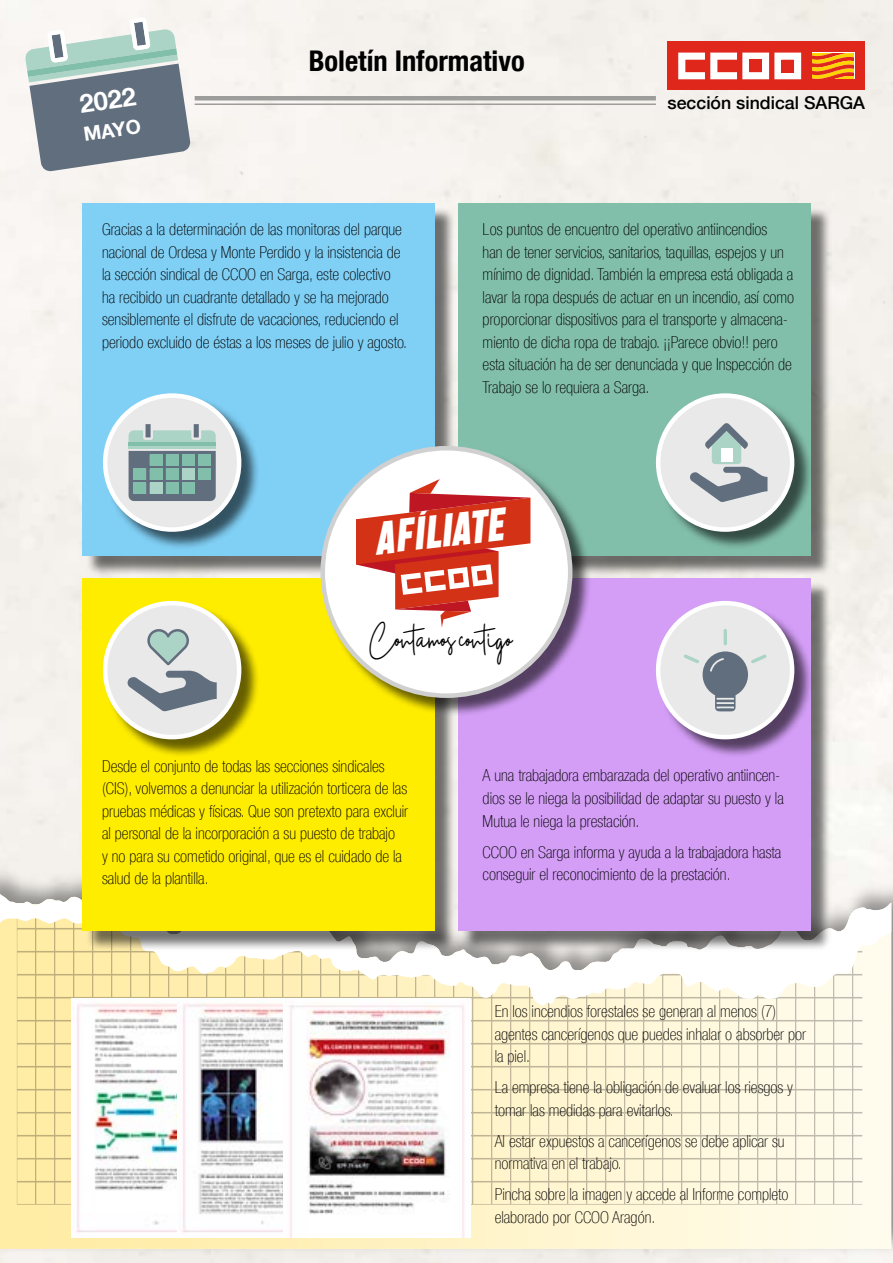
<style>
.page{position:relative;width:893px;height:1263px;background:#fff}
.page>*{position:absolute;margin:0;border:0;box-sizing:border-box;transform-origin:0 0}
.t1{font:italic 800 43.65px "Heading Pro";color:#fff}
.t2{font:36px "Rochestar Demo";color:#000}
.t3{font:700 condensed 28.5px "Helvetica Neue LT Com";color:#000}
.t4{font:700 25.5px "Helvetica Neue LT Com";color:#fff}
.t5{font:700 19.5px "Helvetica Neue LT Com";color:#fff}
.t6{font:500 17.7px "Helvetica Neue LT Com";color:#000}
.t7{font:100 condensed 16.5px/22.5px "Helvetica Neue LT Com";color:#000}
.s1{font-size:43.5px}
</style>
<div class="page">
<div style="left:0;top:0;width:893px;height:846px;background:#f5f2ed"></div>
<img style="left:0;top:846px;width:893px;height:417px">
<svg style="left:0;top:1007px;width:891px;height:242px;background:#fef5d0"></svg>
<svg style="left:17px;top:1007px;width:845px;height:198px;background:#f6eecd"></svg>
<svg style="left:0;top:891px;width:891px;height:116px"></svg>
<div style="left:86px;top:207px;width:369px;height:369px;background:#000;opacity:.55"></div>
<div style="left:82px;top:203px;width:353px;height:353px;background:#80cff5"></div>
<div style="left:462px;top:207px;width:369px;height:369px;background:#000;opacity:.55"></div>
<div style="left:458px;top:203px;width:353px;height:353px;background:#82bfab"></div>
<div style="left:86px;top:582px;width:369px;height:369px;background:#000;opacity:.55"></div>
<div style="left:82px;top:578px;width:353px;height:353px;background:#ffed00"></div>
<div style="left:462px;top:582px;width:369px;height:369px;background:#000;opacity:.55"></div>
<div style="left:458px;top:578px;width:353px;height:353px;background:#d49ef7"></div>
<div style="left:106px;top:395px;width:154px;height:155px;background:#000;opacity:.6"></div>
<div style="left:105px;top:396px;width:134px;height:133px;background:#e9e9e9;border-radius:50%"></div>
<div style="left:103px;top:393px;width:138px;height:139px;border:4px solid #fff;border-radius:50%"></div>
<svg style="left:129px;top:451px;width:87px;height:50px;background:#667682"></svg>
<hr style="left:129px;top:446px;width:87px;height:3px;background:#abd4c7">
<hr style="left:129px;top:442px;width:87px;height:4px;background:#82bfab">
<svg style="left:129px;top:424px;width:87px;height:18px"></svg>
<div style="left:150px;top:454px;width:12px;height:12px;background:#82bfab"></div>
<div style="left:166px;top:454px;width:12px;height:12px;background:#82bfab"></div>
<div style="left:182px;top:454px;width:13px;height:12px;background:#82bfab"></div>
<div style="left:198px;top:454px;width:13px;height:12px;background:#82bfab"></div>
<div style="left:134px;top:469px;width:12px;height:11px;background:#82bfab"></div>
<div style="left:150px;top:469px;width:12px;height:11px;background:#82bfab"></div>
<div style="left:166px;top:469px;width:12px;height:11px;background:#82bfab"></div>
<div style="left:182px;top:469px;width:13px;height:11px;background:#abd4c7"></div>
<div style="left:198px;top:469px;width:13px;height:11px;background:#82bfab"></div>
<div style="left:134px;top:483px;width:12px;height:11px;background:#82bfab"></div>
<div style="left:150px;top:483px;width:12px;height:11px;background:#abd4c7"></div>
<div style="left:166px;top:483px;width:12px;height:11px;background:#82bfab"></div>
<div style="left:182px;top:483px;width:13px;height:11px;background:#82bfab"></div>
<div style="left:659px;top:395px;width:154px;height:155px;background:#000;opacity:.6"></div>
<div style="left:658px;top:396px;width:134px;height:133px;background:#e9e9e9;border-radius:50%"></div>
<div style="left:656px;top:393px;width:138px;height:139px;border:4px solid #fff;border-radius:50%"></div>
<svg style="left:690px;top:423px;width:77px;height:79px"></svg>
<div style="left:721px;top:448px;width:11px;height:14px;background:#fff"></div>
<div style="left:106px;top:603px;width:154px;height:155px;background:#000;opacity:.6"></div>
<div style="left:105px;top:603px;width:134px;height:134px;background:#e9e9e9;border-radius:50%"></div>
<div style="left:103px;top:601px;width:138px;height:138px;border:4px solid #fff;border-radius:50%"></div>
<svg style="left:147px;top:629px;width:42px;height:36px"></svg>
<svg style="left:128px;top:671px;width:89px;height:40px"></svg>
<div style="left:659px;top:603px;width:154px;height:155px;background:#000;opacity:.6"></div>
<div style="left:658px;top:603px;width:134px;height:134px;background:#e9e9e9;border-radius:50%"></div>
<div style="left:656px;top:601px;width:138px;height:138px;border:4px solid #fff;border-radius:50%"></div>
<hr style="left:724px;top:629px;width:3px;height:16px;background:#abd4c7;border-radius:2px">
<svg style="left:684px;top:651px;width:83px;height:60px"></svg>
<div style="left:323px;top:448px;width:269px;height:269px;background:#000;opacity:.6"></div>
<div style="left:323px;top:448px;width:247px;height:248px;background:#fff;border-radius:50%"></div>
<svg style="left:356px;top:479px;width:174px;height:149px"></svg>
<div style="left:667px;top:42px;width:198px;height:48px;background:#df271c"></div>
<svg style="left:678px;top:53px;width:123px;height:26px"></svg>
<svg style="left:812px;top:53px;width:43px;height:26px"></svg>
<svg style="left:813px;top:54px;width:41px;height:24px"></svg>
<div style="left:749px;top:60px;width:13px;height:12px;background:#df271c"></div>
<div style="left:781px;top:60px;width:13px;height:12px;background:#df271c"></div>
<svg style="left:25px;top:17px;width:165px;height:154px"></svg>
<hr style="left:195px;top:96px;width:461px;height:4px;background:#9d9d9c">
<hr style="left:195px;top:103px;width:461px;height:2px;background:#9d9d9c">
<img style="left:72px;top:998px;width:105px;height:239px">
<img style="left:177px;top:998px;width:106px;height:239px">
<img style="left:283px;top:998px;width:188px;height:239px">
<h3 class="t3" style="left:309px;top:44px;width:218px">Boletín Informativo</h3>
<h3 class="t4" style="left:77px;top:88px;width:58px;rotate:-9deg">2022</h3>
<p class="t6" style="left:667px;top:92px;width:199px">sección sindical SARGA</p>
<p class="t5" style="left:82px;top:122px;width:59px;rotate:-8deg">MAYO</p>
<p class="t7" style="left:102px;top:218px;width:307px">Gracias a la determinación de las monitoras del parque nacional de Ordesa y Monte Perdido y la insistencia de la sección sindical de CCOO en Sarga, este colectivo ha recibido un cuadrante detallado y se ha mejorado sensiblemente el disfrute de vacaciones, reduciendo el periodo excluido de éstas a los meses de julio y agosto.</p>
<p class="t7" style="left:483px;top:218px;width:313px">Los puntos de encuentro del operativo antiincendios<br>han de tener servicios, sanitarios, taquillas, espejos y un mínimo de dignidad. También la empresa está obligada a lavar la ropa después de actuar en un incendio, así como proporcionar dispositivos para el transporte y almacena&shy;miento de dicha ropa de trabajo. ¡¡Parece obvio!! pero esta situación ha de ser denunciada y que Inspección de Trabajo se lo requiera a Sarga.</p>
<h1 class="t1" style="left:371px;top:511px;width:131px;rotate:-7deg">AFÍLIA<span class="s1">TE</span></h1>
<h2 class="t2" style="left:370px;top:613px;width:144px">Contamos contigo</h2>
<p class="t7" style="left:102px;top:755px;width:308px">Desde el conjunto de todas las secciones sindicales (CIS), volvemos a denunciar la utilización torticera de las pruebas médicas y físicas. Que son pretexto para excluir al personal de la incorporación a su puesto de trabajo<br>y no para su cometido original, que es el cuidado de la salud de la plantilla.</p>
<p class="t7" style="left:483px;top:764px;width:303px">A una trabajadora embarazada del operativo antiincen&shy;dios se le niega la posibilidad de adaptar su puesto y la<br>Mutua le niega la prestación.</p>
<p class="t7" style="left:483px;top:840px;width:300px">CCOO en Sarga informa y ayuda a la trabajadora hasta conseguir el reconocimiento de la prestación.</p>
<p class="t7" style="left:495px;top:1000px;width:313px">En los incendios forestales se generan al menos (7) agentes cancerígenos que puedes inhalar o absorber por la piel.</p>
<p class="t7" style="left:495px;top:1076px;width:300px">La empresa tiene la obligación de evaluar los riesgos y tomar las medidas para evitarlos.</p>
<p class="t7" style="left:495px;top:1129px;width:291px">Al estar expuestos a cancerígenos se debe aplicar su normativa en el trabajo.</p>
<p class="t7" style="left:495px;top:1183px;width:295px">Pincha sobre la imagen y accede al Informe completo elaborado por CCOO Aragón.</p>
</div>
